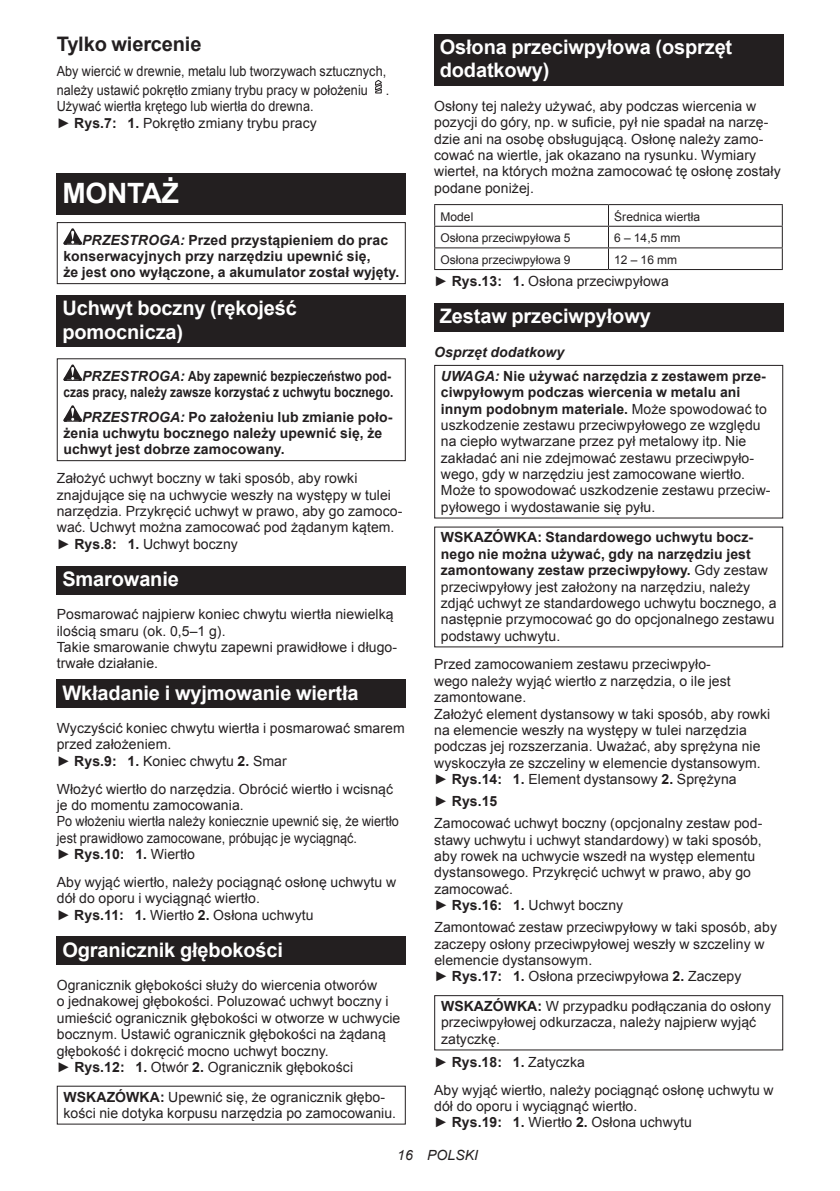
<style>
.page{position:relative;width:840px;height:1191px;background:#fff}
.page>*{position:absolute;margin:0;border:0;box-sizing:border-box;transform-origin:0 0}
.t1{font:700 28px "Arial";letter-spacing:-.01em;color:#fff}
.t2{font:700 20px/23.4px "Arial";letter-spacing:-.01em;color:#fff}
.t3{font:700 20px "Arial";letter-spacing:-.01em;color:#231f20}
.t4{font:14px/16.4px "Arial";letter-spacing:.005em;color:#231f20}
.t5{font:700 14px/16.4px "Arial";letter-spacing:.005em;color:#231f20}
.t6{font:14px/18.8px "Arial";letter-spacing:.005em;color:#231f20;scale:.9 1}
.t7{font:700 14px/16.4px "Arial";letter-spacing:.005em;color:#231f20;text-align:right;scale:.85 1}
.t8{font:italic 14px "Arial";letter-spacing:.005em;color:#231f20}
.t9{font:12px "Arial";letter-spacing:.005em;color:#231f20}
.s1{font-weight:700}
.s2{font-style:italic}
</style>
<div class="page">
<svg style="left:375px;top:79px;width:7px;height:15px"></svg>
<div style="left:57px;top:173px;width:348px;height:41px;background:#231f20"></div>
<svg style="left:63px;top:228px;width:19px;height:17px"></svg>
<div style="left:57px;top:222px;width:348px;height:62px;border:1px solid #231f20"></div>
<div style="left:57px;top:295px;width:348px;height:52px;background:#231f20"></div>
<svg style="left:63px;top:364px;width:19px;height:17px"></svg>
<svg style="left:63px;top:405px;width:19px;height:17px"></svg>
<div style="left:57px;top:358px;width:348px;height:103px;border:1px solid #231f20"></div>
<div style="left:57px;top:566px;width:348px;height:28px;background:#231f20"></div>
<div style="left:57px;top:679px;width:348px;height:29px;background:#231f20"></div>
<div style="left:57px;top:936px;width:348px;height:29px;background:#231f20"></div>
<div style="left:434px;top:34px;width:348px;height:52px;background:#231f20"></div>
<hr style="left:434px;top:204px;width:174px;height:1px;background:#231f20">
<hr style="left:608px;top:204px;width:174px;height:1px;background:#231f20">
<hr style="left:434px;top:226px;width:174px;height:1px;background:#231f20">
<hr style="left:608px;top:226px;width:174px;height:1px;background:#231f20">
<hr style="left:434px;top:247px;width:174px;height:1px;background:#231f20">
<svg style="left:434px;top:205px;width:1px;height:64px"></svg>
<hr style="left:608px;top:247px;width:174px;height:1px;background:#231f20">
<svg style="left:781px;top:205px;width:1px;height:64px"></svg>
<hr style="left:434px;top:269px;width:174px;height:1px;background:#231f20">
<hr style="left:608px;top:269px;width:174px;height:1px;background:#231f20">
<div style="left:434px;top:303px;width:348px;height:29px;background:#231f20"></div>
<div style="left:434px;top:365px;width:348px;height:153px;border:1px solid #231f20"></div>
<div style="left:434px;top:995px;width:348px;height:55px;border:1px solid #231f20"></div>
<h2 class="t3" style="left:57px;top:31px;width:146px">Tylko wiercenie</h2>
<p class="t6" style="left:57px;top:62px;width:367px">Aby wiercić w drewnie, metalu lub tworzywach sztucznych, należy ustawić pokrętło zmiany trybu pracy w położeniu</p>
<p class="t6" style="left:385px;top:81px;width:5px">.</p>
<p class="t6" style="left:57px;top:98px;width:290px;line-height:16.4px">Używać wiertła krętego lub wiertła do drewna. ► <span class="s1">Rys.7: 1.</span> Pokrętło zmiany trybu pracy</p>
<h1 class="t1" style="left:62px;top:174px;width:118px">MONTAŻ</h1>
<p class="t5" style="left:63px;top:232px;width:337px;text-indent:19px"><span class="s2">PRZESTROGA:</span> Przed przystąpieniem do prac konserwacyjnych przy narzędziu upewnić się,<br>że jest ono wyłączone, a akumulator został wyjęty.</p>
<h2 class="t2" style="left:62px;top:297px;width:236px">Uchwyt boczny (rękojeść pomocnicza)</h2>
<p class="t7" style="left:63px;top:368px;width:390px"><span class="s2">PRZESTROGA:</span> Aby zapewnić bezpieczeństwo pod&shy;czas pracy, należy zawsze korzystać z uchwytu bocznego.</p>
<p class="t5" style="left:63px;top:409px;width:330px;text-indent:19px"><span class="s2">PRZESTROGA:</span> Po założeniu lub zmianie poło&shy;żenia uchwytu bocznego należy upewnić się, że uchwyt jest dobrze zamocowany.</p>
<p class="t4" style="left:57px;top:470px;width:347px">Założyć uchwyt boczny w taki sposób, aby rowki znajdujące się na uchwycie weszły na występy w tulei narzędzia. Przykręcić uchwyt w prawo, aby go zamoco&shy;wać. Uchwyt można zamocować pod żądanym kątem. ► <span class="s1">Rys.8: 1.</span> Uchwyt boczny</p>
<h2 class="t2" style="left:62px;top:567px;width:118px">Smarowanie</h2>
<p class="t4" style="left:57px;top:606px;width:342px">Posmarować najpierw koniec chwytu wiertła niewielką ilością smaru (ok. 0,5–1 g).<br>Takie smarowanie chwytu zapewni prawidłowe i długo&shy;trwałe działanie.</p>
<h2 class="t2" style="left:62px;top:681px;width:297px">Wkładanie i wyjmowanie wiertła</h2>
<p class="t4" style="left:57px;top:720px;width:349px">Wyczyścić koniec chwytu wiertła i posmarować smarem przed założeniem.<br>► <span class="s1">Rys.9: 1.</span> Koniec chwytu <span class="s1">2.</span> Smar</p>
<p class="t4" style="left:57px;top:780px;width:343px">Włożyć wiertło do narzędzia. Obrócić wiertło i wcisnąć je do momentu zamocowania.<br>Po włożeniu wiertła należy koniecznie upewnić się, że wiertło jest prawidłowo zamocowane, próbując je wyciągnąć.<br>► <span class="s1">Rys.10: 1.</span> Wiertło</p>
<p class="t4" style="left:57px;top:874px;width:340px">Aby wyjąć wiertło, należy pociągnąć osłonę uchwytu w dół do oporu i wyciągnąć wiertło.<br>► <span class="s1">Rys.11: 1.</span> Wiertło <span class="s1">2.</span> Osłona uchwytu</p>
<h2 class="t2" style="left:62px;top:938px;width:222px">Ogranicznik głębokości</h2>
<p class="t4" style="left:57px;top:977px;width:345px">Ogranicznik głębokości służy do wiercenia otworów<br>o jednakowej głębokości. Poluzować uchwyt boczny i umieścić ogranicznik głębokości w otworze w uchwycie bocznym. Ustawić ogranicznik głębokości na żądaną głębokość i dokręcić mocno uchwyt boczny.<br>► <span class="s1">Rys.12: 1.</span> Otwór <span class="s1">2.</span> Ogranicznik głębokości</p>
<p class="t4" style="left:63px;top:1088px;width:334px"><span class="s1">WSKAZÓWKA:</span> Upewnić się, że ogranicznik głębo&shy;kości nie dotyka korpusu narzędzia po zamocowaniu.</p>
<h2 class="t2" style="left:439px;top:36px;width:294px">Osłona przeciwpyłowa (osprzęt dodatkowy)</h2>
<p class="t4" style="left:434px;top:98px;width:348px">Osłony tej należy używać, aby podczas wiercenia w pozycji do góry, np. w suficie, pył nie spadał na narzę&shy;dzie ani na osobę obsługującą. Osłonę należy zamo&shy;cować na wiertle, jak okazano na rysunku. Wymiary wierteł, na których można zamocować tę osłonę zostały podane poniżej.</p>
<p class="t9" style="left:440px;top:208px;width:34px">Model</p>
<p class="t9" style="left:613px;top:208px;width:88px">Średnica wiertła</p>
<p class="t9" style="left:440px;top:230px;width:132px">Osłona przeciwpyłowa 5</p>
<p class="t9" style="left:613px;top:230px;width:68px">6 – 14,5 mm</p>
<p class="t9" style="left:440px;top:252px;width:132px">Osłona przeciwpyłowa 9</p>
<p class="t9" style="left:613px;top:252px;width:65px">12 – 16 mm</p>
<p class="t4" style="left:434px;top:273px;width:236px">► <span class="s1">Rys.13: 1.</span> Osłona przeciwpyłowa</p>
<h2 class="t2" style="left:439px;top:305px;width:212px">Zestaw przeciwpyłowy</h2>
<p class="t5" style="left:440px;top:340px;width:326px;line-height:23.8px;text-indent:-7px"><span class="s2">Osprzęt dodatkowy<br>UWAGA:</span> Nie używać narzędzia z zestawem prze-</p>
<p class="t4" style="left:440px;top:384px;width:331px"><span class="s1">ciwpyłowym podczas wiercenia w metalu ani innym podobnym materiale.</span> Może spowodować to uszkodzenie zestawu przeciwpyłowego ze względu na ciepło wytwarzane przez pył metalowy itp. Nie zakładać ani nie zdejmować zestawu przeciwpyło&shy;wego, gdy w narzędziu jest zamocowane wiertło.<br>Może to spowodować uszkodzenie zestawu przeciw&shy;pyłowego i wydostawanie się pyłu.</p>
<p class="t4" style="left:440px;top:529px;width:337px"><span class="s1">WSKAZÓWKA: Standardowego uchwytu bocz&shy;nego nie można używać, gdy na narzędziu jest zamontowany zestaw przeciwpyłowy.</span> Gdy zestaw przeciwpyłowy jest założony na narzędziu, należy zdjąć uchwyt ze standardowego uchwytu bocznego, a następnie przymocować go do opcjonalnego zestawu podstawy uchwytu.</p>
<p class="t4" style="left:434px;top:656px;width:337px">Przed zamocowaniem zestawu przeciwpyło-<br>wego należy wyjąć wiertło z narzędzia, o ile jest zamontowane.<br>Założyć element dystansowy w taki sposób, aby rowki na elemencie weszły na występy w tulei narzędzia podczas jej rozszerzania. Uważać, aby sprężyna nie wyskoczyła ze szczeliny w elemencie dystansowym. ► <span class="s1">Rys.14: 1.</span> Element dystansowy <span class="s1">2.</span> Sprężyna</p>
<p class="t4" style="left:434px;top:790px;width:329px;line-height:22px">► <span class="s1">Rys.15<br></span>Zamocować uchwyt boczny (opcjonalny zestaw pod-</p>
<p class="t4" style="left:434px;top:831px;width:329px">stawy uchwytu i uchwyt standardowy) w taki sposób, aby rowek na uchwycie wszedł na występ elementu dystansowego. Przykręcić uchwyt w prawo, aby go zamocować.<br>► <span class="s1">Rys.16: 1.</span> Uchwyt boczny</p>
<p class="t4" style="left:434px;top:919px;width:344px">Zamontować zestaw przeciwpyłowy w taki sposób, aby zaczepy osłony przeciwpyłowej weszły w szczeliny w elemencie dystansowym.<br>► <span class="s1">Rys.17: 1.</span> Osłona przeciwpyłowa <span class="s1">2.</span> Zaczepy</p>
<p class="t4" style="left:441px;top:998px;width:331px"><span class="s1">WSKAZÓWKA:</span> W przypadku podłączania do osłony przeciwpyłowej odkurzacza, należy najpierw wyjąć zatyczkę.</p>
<p class="t4" style="left:434px;top:1048px;width:341px;line-height:27.8px">► <span class="s1">Rys.18: 1.</span> Zatyczka<br>Aby wyjąć wiertło, należy pociągnąć osłonę uchwytu w</p>
<p class="t4" style="left:434px;top:1098px;width:259px">dół do oporu i wyciągnąć wiertło.<br>► <span class="s1">Rys.19: 1.</span> Wiertło <span class="s1">2.</span> Osłona uchwytu</p>
<p class="t8" style="left:397px;top:1146px;width:82px">16 POLSKI</p>
</div>
